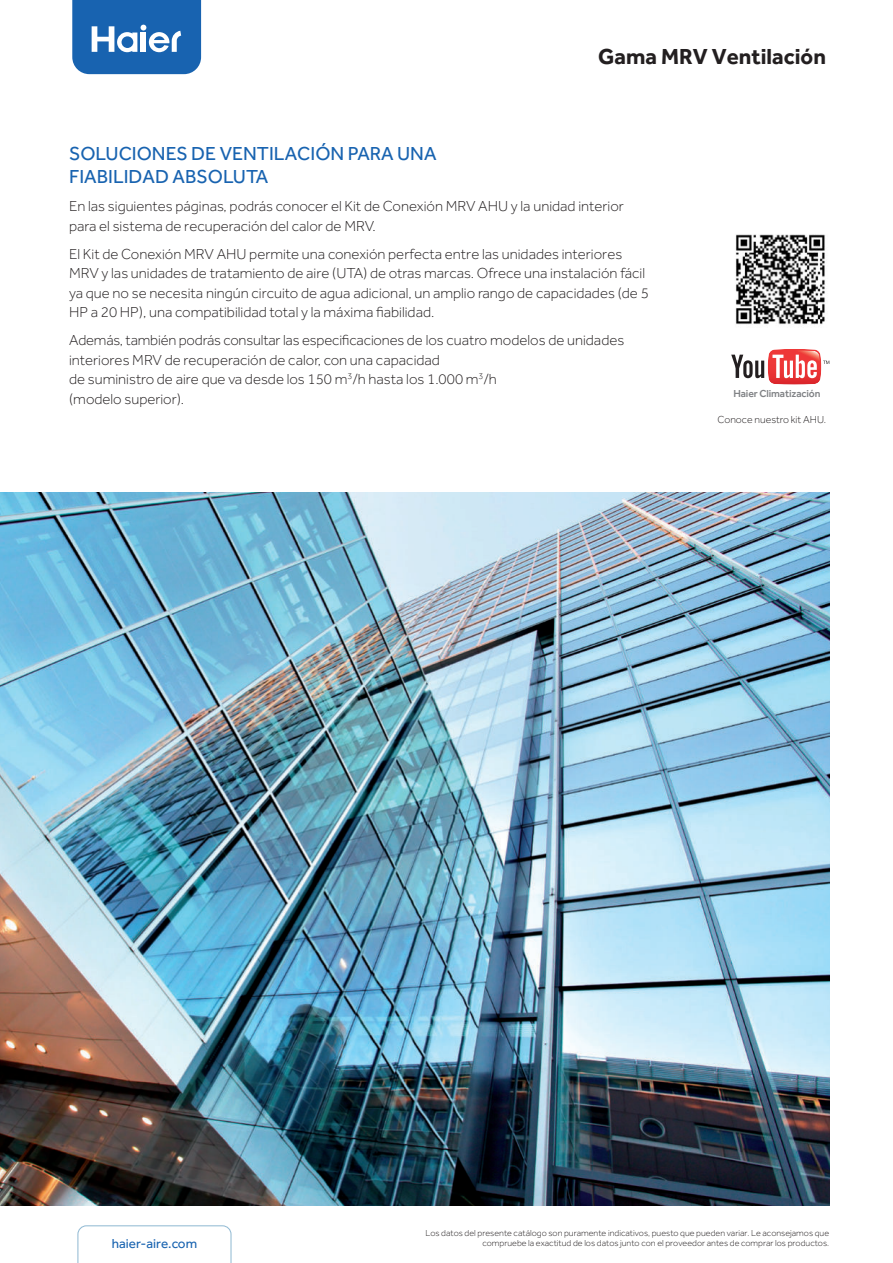
<style>
.page{position:relative;width:893px;height:1263px;background:#fff}
.page>*{position:absolute;margin:0;border:0;box-sizing:border-box;transform-origin:0 0}
.t1{font:700 22.5px "Effra";color:#231f20}
.t2{font:19.5px/23.4px "Effra";color:#1863b0}
.t3{font:300 15px/19.5px "Effra";color:#231f20}
.t4{font:13.5px "Effra";color:#1863b0}
.t5{font:300 10.5px "Effra";color:#231f20}
.t6{font:500 10.5px "Effra";letter-spacing:-.01em;color:#808285}
.t7{font:300 9px "Effra";color:#231f20}
</style>
<div class="page">
<svg style="left:77px;top:1225px;width:155px;height:38px"></svg>
<svg style="left:72px;top:0;width:129px;height:74px;background:#3577ba"></svg>
<img style="left:735px;top:234px;width:90px;height:91px">
<img style="left:0;top:492px;width:829px;height:713px">
<svg style="left:731px;top:349px;width:98px;height:36px"></svg>
<h1 class="t1" style="left:598px;top:44px;width:229px">Gama MRV Ventilación</h1>
<h2 class="t2" style="left:69px;top:142px;width:369px">SOLUCIONES DE VENTILACIÓN PARA UNA<br>FIABILIDAD ABSOLUTA</h2>
<p class="t3" style="left:69px;top:196px;width:556px">En las siguientes páginas, podrás conocer el Kit de Conexión MRV AHU y la unidad interior para el sistema de recuperación del calor de MRV.</p>
<p class="t3" style="left:69px;top:244px;width:581px">El Kit de Conexión MRV AHU permite una conexión perfecta entre las unidades interiores MRV y las unidades de tratamiento de aire (UTA) de otras marcas. Ofrece una instalación fácil ya que no se necesita ningún circuito de agua adicional, un amplio rango de capacidades (de 5<br>HP a 20 HP), una compatibilidad total y la máxima fiabilidad.</p>
<p class="t3" style="left:69px;top:330px;width:557px">Además, también podrás consultar las especificaciones de los cuatro modelos de unidades interiores MRV de recuperación de calor, con una capacidad<br>de suministro de aire que va desde los 150 m<sup>3</sup>/h hasta los 1.000 m<sup>3</sup>/h<br>(modelo superior).</p>
<p class="t6" style="left:733px;top:388px;width:89px">Haier Climatización</p>
<p class="t5" style="left:717px;top:413px;width:110px">Conoce nuestro kit AHU.</p>
<p class="t7" style="left:425px;top:1228px;width:405px">Los datos del presente catálogo son puramente indicativos, puesto que pueden variar. Le aconsejamos que</p>
<p class="t4" style="left:112px;top:1236px;width:87px">haier-aire.com</p>
<p class="t7" style="left:482px;top:1238px;width:348px">compruebe la exactitud de los datos junto con el proveedor antes de comprar los productos.</p>
</div>
